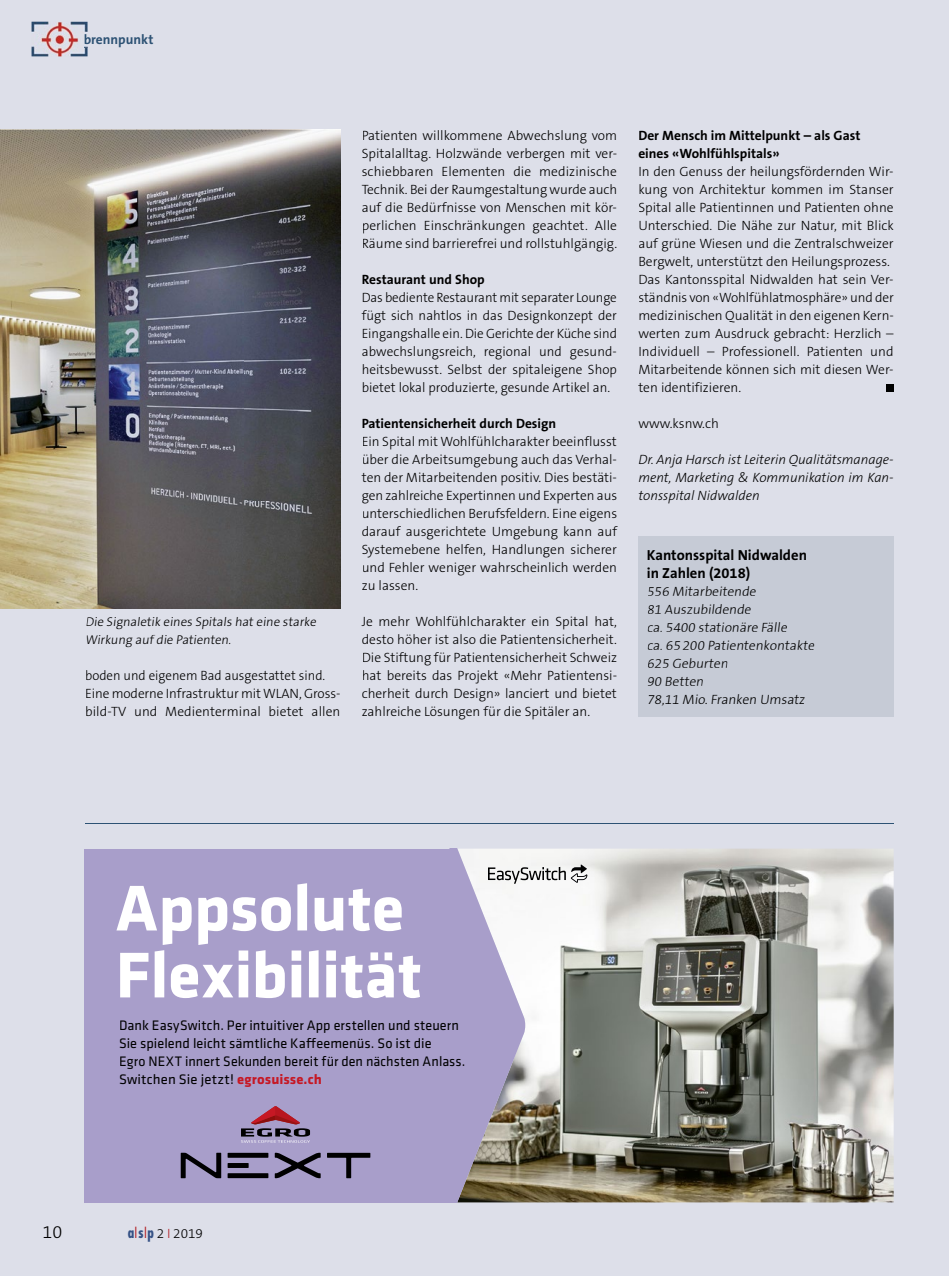
<style>
.page{position:relative;width:949px;height:1276px;background:#fff}
.page>*{position:absolute;margin:0;border:0;box-sizing:border-box;transform-origin:0 0}
.t1{font:66.9px/66.9px "Klavika Bold Bold OSF";letter-spacing:-.005em;color:#fff}
.t2{font:300 18px "The Sans B3";color:#000}
.t3{font:700 14.7px/18px "The Sans B7";color:#000}
.t4{font:14.25px/18px "Klavika";letter-spacing:.005em;color:#000}
.t5{font:300 13.5px/18px "The Sans B3";color:#000;text-align:justify}
.t6{font:300 13.5px/18px "The Sans B3";color:#000;scale:.96 1}
.t7{font:700 13.5px/18px "The Sans B7";color:#000}
.t8{font:italic 300 13.5px/18px "The Sans B3";color:#000;text-align:justify}
.t9{font:700 13.5px "The Sans B7";color:#2d5274}
.t10{font:300 12.75px/18px "The Sans B3";color:#000}
.s1{font-family:"Klavika Bold Bold OSF";color:#c61824}
.s2{font-family:"Futura Std";font-weight:700;font-stretch:condensed;font-size:15px;color:#365286}
.s3{font-family:"Futura Std";font-stretch:condensed;font-size:15px;color:#b22025}
.s4{color:#b22025}
</style>
<div class="page">
<div style="left:0;top:0;width:948px;height:1276px;background:#dddfe9"></div>
<hr style="left:948px;top:0;width:1px;height:1276px;background:#dddfe9">
<img style="left:31px;top:22px;width:56px;height:34px">
<svg style="left:85px;top:34px;width:2px;height:13px"></svg>
<div style="left:885px;top:384px;width:8px;height:8px;background:#000"></div>
<div style="left:638px;top:536px;width:255px;height:180px;background:#c6cbd6"></div>
<img style="left:0;top:130px;width:340px;height:478px">
<hr style="left:85px;top:823px;width:808px;height:1px;background:#2d5274">
<img style="left:525px;top:849px;width:368px;height:353px">
<div style="left:85px;top:848px;width:366px;height:354px;background:#a89eca"></div>
<img style="left:570px;top:864px;width:17px;height:19px">
<img style="left:525px;top:867px;width:40px;height:16px">
<svg style="left:181px;top:1152px;width:40px;height:26px"></svg>
<div style="left:227px;top:1163px;width:21px;height:5px;background:#000"></div>
<svg style="left:327px;top:1152px;width:43px;height:26px"></svg>
<div style="left:227px;top:1152px;width:41px;height:5px;background:#000"></div>
<div style="left:227px;top:1173px;width:41px;height:5px;background:#000"></div>
<svg style="left:275px;top:1152px;width:45px;height:26px"></svg>
<svg style="left:241px;top:1106px;width:69px;height:36px"></svg>
<svg style="left:449px;top:848px;width:76px;height:354px;background:#b1a9be"></svg>
<p class="t9" style="left:84px;top:32px;width:71px">brennpunkt</p>
<p class="t10" style="left:85px;top:613px;width:234px">Die Signaletik eines Spitals hat eine starke<br>Wirkung auf die Patienten.</p>
<p class="t6" style="left:85px;top:667px;width:267px">boden und eigenem Bad ausgestattet sind.<br>Eine moderne Infrastruktur mit WLAN, Gross&shy;bild-TV und Medienterminal bietet allen</p>
<p class="t5" style="left:361px;top:127px;width:257px">Patienten willkommene Abwechslung vom Spitalalltag. Holzwände verbergen mit ver&shy;schiebbaren Elementen die medizinische Technik. Bei der Raumgestaltung wurde auch auf die Bedürfnisse von Menschen mit kör&shy;perlichen Einschränkungen geachtet. Alle Räume sind barrierefrei und rollstuhlgängig.</p>
<p class="t7" style="left:361px;top:271px;width:124px">Restaurant und Shop</p>
<p class="t5" style="left:361px;top:289px;width:257px">Das bediente Restaurant mit separater Lounge fügt sich nahtlos in das Designkonzept der Eingangshalle ein. Die Gerichte der Küche sind abwechslungsreich, regional und gesund&shy;heitsbewusst. Selbst der spitaleigene Shop bietet lokal produzierte, gesunde Artikel an.</p>
<p class="t7" style="left:361px;top:415px;width:196px">Patientensicherheit durch Design</p>
<p class="t5" style="left:361px;top:433px;width:257px">Ein Spital mit Wohlfühlcharakter beeinflusst über die Arbeitsumgebung auch das Verhal&shy;ten der Mitarbeitenden positiv. Dies bestäti&shy;gen zahlreiche Expertinnen und Experten aus unterschiedlichen Berufsfeldern. Eine eigens darauf ausgerichtete Umgebung kann auf Systemebene helfen, Handlungen sicherer und Fehler weniger wahrscheinlich werden zu lassen.</p>
<p class="t5" style="left:361px;top:613px;width:257px">Je mehr Wohlfühlcharakter ein Spital hat, desto höher ist also die Patientensicherheit.<br>Die Stiftung für Patientensicherheit Schweiz hat bereits das Projekt «Mehr Patientensi&shy;cherheit durch Design» lanciert und bietet zahlreiche Lösungen für die Spitäler an.</p>
<p class="t7" style="left:638px;top:127px;width:224px">Der Mensch im Mittelpunkt – als Gast eines «Wohlfühlspitals»</p>
<p class="t5" style="left:638px;top:163px;width:257px;text-align:left">In den Genuss der heilungsfördernden Wir&shy;kung von Architektur kommen im Stanser Spital alle Patientinnen und Patienten ohne Unterschied. Die Nähe zur Natur, mit Blick auf grüne Wiesen und die Zentralschweizer Bergwelt, unterstützt den Heilungsprozess.<br>Das Kantonsspital Nidwalden hat sein Ver&shy;ständnis von «Wohlfühlatmosphäre» und der medizinischen Qualität in den eigenen Kern&shy;werten zum Ausdruck gebracht: Herzlich – Individuell – Professionell. Patienten und Mitarbeitende können sich mit diesen Wer&shy;ten identifizieren.</p>
<p class="t5" style="left:638px;top:415px;width:82px">www.ksnw.ch</p>
<p class="t8" style="left:638px;top:451px;width:257px">Dr. Anja Harsch ist Leiterin Qualitätsmanage&shy;ment, Marketing &amp; Kommunikation im Kan&shy;tonsspital Nidwalden</p>
<p class="t3" style="left:646px;top:546px;width:162px">Kantonsspital Nidwalden in Zahlen (2018)</p>
<p class="t5" style="left:646px;top:583px;width:171px;text-align:left">556 Mitarbeitende<br>81 Auszubildende<br>ca. 5400 stationäre Fälle<br>ca. 65 200 Patientenkontakte<br>625 Geburten<br>90 Betten<br>78,11 Mio. Franken Umsatz</p>
<h1 class="t1" style="left:116px;top:875px;width:307px">Appsolute<br>Flexibilität</h1>
<p class="t4" style="left:119px;top:1017px;width:347px">Dank EasySwitch. Per intuitiver App erstellen und steuern Sie spielend leicht sämtliche Kaffeemenüs. So ist die<br>Egro NEXT innert Sekunden bereit für den nächsten Anlass.<br>Switchen Sie jetzt! <span class="s1">egrosuisse.ch</span></p>
<h2 class="t2" style="left:43px;top:1223px;width:21px">10</h2>
<p class="t5" style="left:128px;top:1225px;width:77px"><span class="s2">a</span><span class="s3">I</span><span class="s2">s</span><span class="s3">I</span><span class="s2">p</span> 2 <span class="s4">I</span> 2019</p>
</div>
